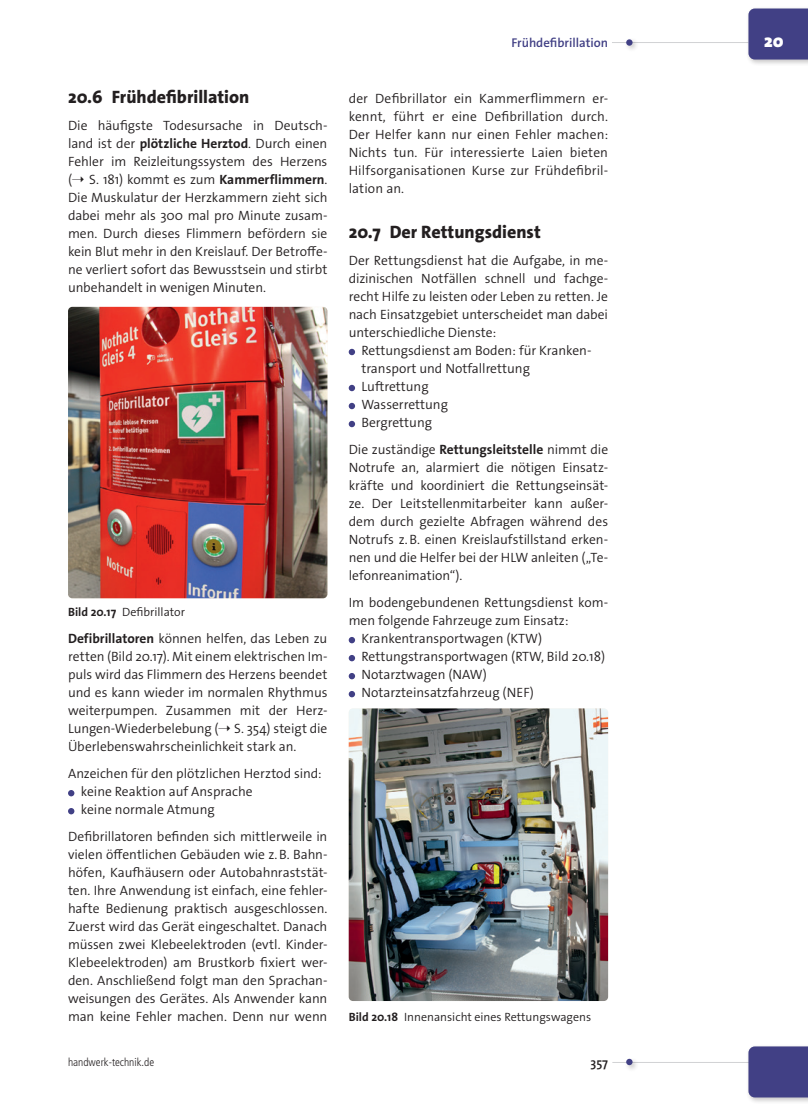
<style>
.page{position:relative;width:808px;height:1106px;background:#fff}
.page>*{position:absolute;margin:0;border:0;box-sizing:border-box;transform-origin:0 0}
.t1{font:800 18px "The Sans Os F";color:#231f20}
.t2{font:900 18px "The Sans Os F";color:#fff}
.t3{font:300 13.5px/18px "The Sans Os F";color:#231f20;text-align:justify}
.t4{font:600 12.75px "The Sans Os F";color:#414085}
.t5{font:600 12.75px "The Sans Os F";color:#231f20}
.t6{font:300 12px "The Sans Os F";color:#231f20}
.t7{font:300 condensed 11.25px "Frutiger LT Std";color:#231f20}
.s1{font-weight:700}
</style>
<div class="page">
<hr style="left:612px;top:1062px;width:155px;height:1px;background:#d1d2d4">
<div style="left:624px;top:1056px;width:15px;height:15px;background:#231f20;opacity:.25"></div>
<div style="left:626px;top:1058px;width:6px;height:7px;background:#414085;border-radius:50%"></div>
<hr style="left:612px;top:42px;width:136px;height:1px;background:#d1d2d4">
<div style="left:746px;top:6px;width:62px;height:60px;background:#231f20;opacity:.25"></div>
<div style="left:748px;top:9px;width:60px;height:51px;background:#414085"></div>
<div style="left:624px;top:37px;width:15px;height:15px;background:#231f20;opacity:.25"></div>
<div style="left:626px;top:39px;width:6px;height:7px;background:#414085;border-radius:50%"></div>
<div style="left:746px;top:1043px;width:62px;height:61px;background:#231f20;opacity:.25"></div>
<div style="left:748px;top:1046px;width:60px;height:51px;background:#414085"></div>
<img style="left:68px;top:307px;width:259px;height:291px">
<svg style="left:68px;top:790px;width:6px;height:6px"></svg>
<svg style="left:68px;top:808px;width:6px;height:6px"></svg>
<svg style="left:349px;top:349px;width:6px;height:6px"></svg>
<svg style="left:349px;top:385px;width:6px;height:6px"></svg>
<svg style="left:349px;top:403px;width:6px;height:6px"></svg>
<svg style="left:349px;top:421px;width:6px;height:6px"></svg>
<svg style="left:349px;top:637px;width:6px;height:6px"></svg>
<svg style="left:349px;top:655px;width:6px;height:6px"></svg>
<svg style="left:349px;top:673px;width:6px;height:6px"></svg>
<svg style="left:349px;top:691px;width:6px;height:6px"></svg>
<img style="left:349px;top:708px;width:259px;height:293px">
<h1 class="t1" style="left:68px;top:85px;width:183px">20.6 Frühdefibrillation</h1>
<p class="t3" style="left:68px;top:117px;width:261px">Die häufigste Todesursache in Deutsch&shy;land ist der <span class="s1">plötzliche Herztod</span>. Durch einen Fehler im Reizleitungssystem des Herzens (➝ S. 181) kommt es zum <span class="s1">Kammerflimmern</span>.<br>Die Muskulatur der Herzkammern zieht sich dabei mehr als 300 mal pro Minute zusam&shy;men. Durch dieses Flimmern befördern sie kein Blut mehr in den Kreislauf. Der Betroffe&shy;ne verliert sofort das Bewusstsein und stirbt unbehandelt in wenigen Minuten.</p>
<p class="t6" style="left:68px;top:604px;width:118px"><span class="s1">Bild 20.17</span> Defibrillator</p>
<p class="t3" style="left:68px;top:630px;width:261px"><span class="s1">Defibrillatoren</span> können helfen, das Leben zu retten (Bild 20.17). Mit einem elektrischen Im&shy;puls wird das Flimmern des Herzens beendet und es kann wieder im normalen Rhythmus weiterpumpen. Zusammen mit der Herz-Lungen-Wiederbelebung (➝ S. 354) steigt die Überlebenswahrscheinlichkeit stark an.</p>
<p class="t3" style="left:81px;top:765px;width:242px;text-align:left;text-indent:-13px">Anzeichen für den plötzlichen Herztod sind: keine Reaktion auf Ansprache<br>keine normale Atmung</p>
<p class="t3" style="left:68px;top:828px;width:261px">Defibrillatoren befinden sich mittlerweile in vielen öffentlichen Gebäuden wie z.B. Bahn&shy;höfen, Kaufhäusern oder Autobahnraststät&shy;ten. Ihre Anwendung ist einfach, eine fehler&shy;hafte Bedienung praktisch ausgeschlossen.<br>Zuerst wird das Gerät eingeschaltet. Danach müssen zwei Klebeelektroden (evtl. Kinder-Klebeelektroden) am Brustkorb fixiert wer&shy;den. Anschließend folgt man den Sprachan&shy;weisungen des Gerätes. Als Anwender kann man keine Fehler machen. Denn nur wenn</p>
<p class="t7" style="left:68px;top:1056px;width:88px">handwerk-technik.de</p>
<p class="t4" style="left:511px;top:34px;width:98px">Frühdefibrillation</p>
<h1 class="t2" style="left:764px;top:30px;width:21px">20</h1>
<p class="t3" style="left:349px;top:90px;width:261px">der Defibrillator ein Kammerflimmern er&shy;kennt, führt er eine Defibrillation durch.<br>Der Helfer kann nur einen Fehler machen:<br>Nichts tun. Für interessierte Laien bieten Hilfsorganisationen Kurse zur Frühdefibril&shy;lation an.</p>
<h1 class="t1" style="left:349px;top:220px;width:194px">20.7 Der Rettungsdienst</h1>
<p class="t3" style="left:349px;top:252px;width:261px">Der Rettungsdienst hat die Aufgabe, in me&shy;dizinischen Notfällen schnell und fachge&shy;recht Hilfe zu leisten oder Leben zu retten. Je nach Einsatzgebiet unterscheidet man dabei unterschiedliche Dienste:</p>
<p class="t3" style="left:361px;top:342px;width:232px;text-align:left">Rettungsdienst am Boden: für Kranken&shy;transport und Notfallrettung<br>Luftrettung<br>Wasserrettung<br>Bergrettung</p>
<p class="t3" style="left:349px;top:441px;width:261px">Die zuständige <span class="s1">Rettungsleitstelle</span> nimmt die Notrufe an, alarmiert die nötigen Einsatz&shy;kräfte und koordiniert die Rettungseinsät&shy;ze. Der Leitstellenmitarbeiter kann außer&shy;dem durch gezielte Abfragen während des Notrufs z.B. einen Kreislaufstillstand erken&shy;nen und die Helfer bei der HLW anleiten („Te&shy;lefonreanimation“).</p>
<p class="t3" style="left:349px;top:594px;width:261px">Im bodengebundenen Rettungsdienst kom-</p>
<p class="t3" style="left:349px;top:612px;width:221px">men folgende Fahrzeuge zum Einsatz:</p>
<p class="t3" style="left:361px;top:630px;width:182px">Krankentransportwagen (KTW)</p>
<p class="t3" style="left:361px;top:648px;width:245px">Rettungstransportwagen (RTW, Bild 20.18)</p>
<p class="t3" style="left:361px;top:666px;width:127px">Notarztwagen (NAW)</p>
<p class="t3" style="left:361px;top:684px;width:174px">Notarzteinsatzfahrzeug (NEF)</p>
<p class="t6" style="left:349px;top:1009px;width:244px"><span class="s1">Bild 20.18</span> Innenansicht eines Rettungswagens</p>
<p class="t5" style="left:590px;top:1054px;width:19px">357</p>
</div>
